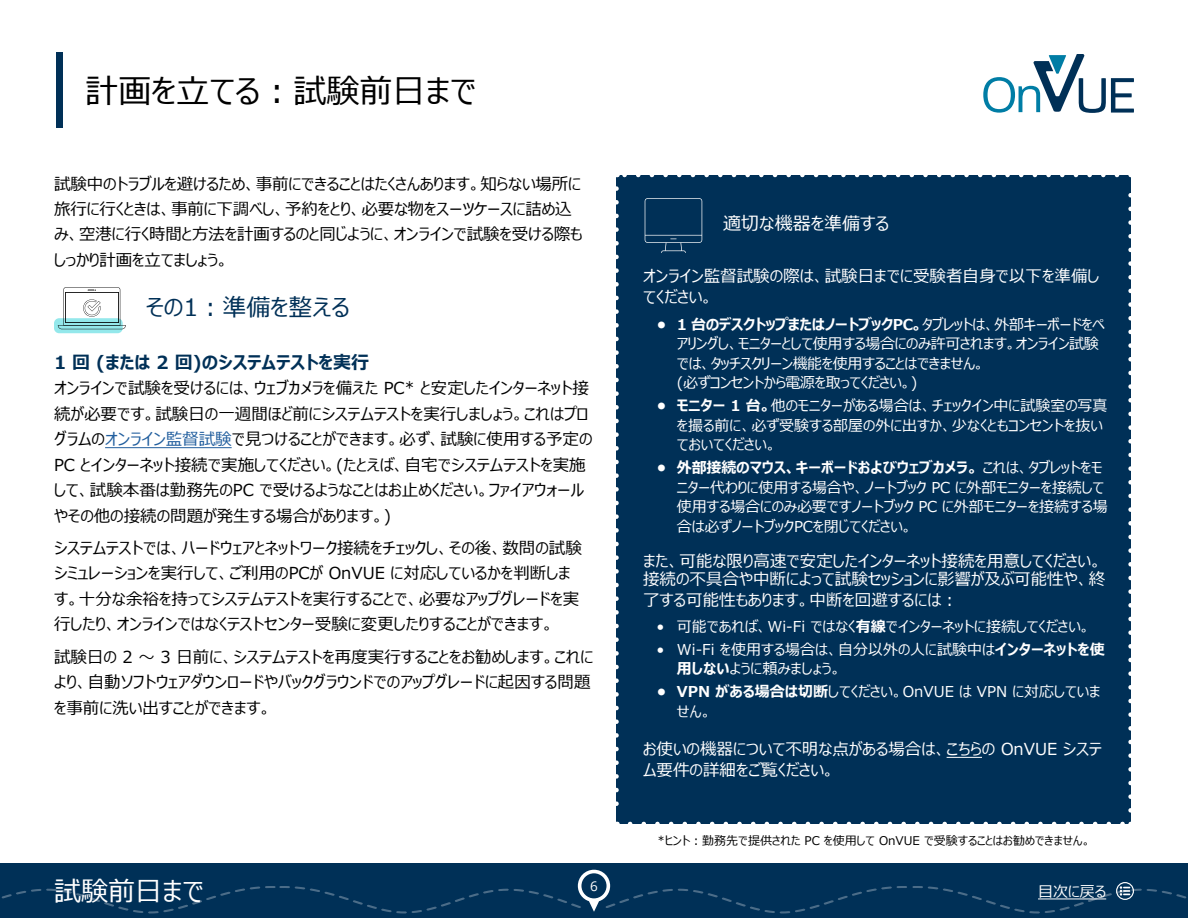
<style>
.page{position:relative;width:1188px;height:918px;background:#fff}
.page>*{position:absolute;margin:0;border:0;box-sizing:border-box;transform-origin:0 0}
.t1{font:33px "Meiryo UI";color:#000}
.t2{font:27px "Meiryo UI";color:#fff}
.t3{font:24px "Meiryo UI";color:#003057}
.t4{font:700 18px "Meiryo UI";color:#003057}
.t5{font:18px "Meiryo UI";color:#fff}
.t6{font:16.5px/25.5px "Meiryo UI";color:#000}
.t7{font:16.5px/21px "Meiryo UI";color:#fff}
.t8{font:15px/19.5px "Meiryo UI";letter-spacing:-.01em;color:#fff}
.t9{font:13.5px "Open Sans";color:#fff}
.t10{font:12px "Meiryo UI";color:#000}
.s1{color:#215e9e}
.s2{font-weight:700}
</style>
<div class="page">
<div style="left:0;top:864px;width:1188px;height:54px;background:#003057"></div>
<div style="left:617px;top:175px;width:514px;height:649px;background:#003057"></div>
<svg style="left:630px;top:822px;width:494px;height:2px"></svg>
<svg style="left:616px;top:189px;width:3px;height:635px"></svg>
<svg style="left:1128px;top:175px;width:3px;height:635px"></svg>
<svg style="left:617px;top:175px;width:500px;height:2px"></svg>
<div style="left:56px;top:52px;width:7px;height:76px;background:#003057"></div>
<svg style="left:983px;top:54px;width:151px;height:59px"></svg>
<hr style="left:105px;top:447px;width:127px;height:1px;background:#215e9e">
<hr style="left:947px;top:757px;width:35px;height:1px;background:#fff">
<svg style="left:54px;top:318px;width:69px;height:15px"></svg>
<svg style="left:58px;top:287px;width:68px;height:42px"></svg>
<svg style="left:645px;top:198px;width:57px;height:55px"></svg>
<svg style="left:1px;top:870px;width:1186px;height:43px"></svg>
<h1 class="t1" style="left:86px;top:68px;width:393px">計画を立てる：試験前日まで</h1>
<p class="t6" style="left:54px;top:172px;width:530px">試験中のトラブルを避けるため、事前にできることはたくさんあります。知らない場所に旅行に行くときは、事前に下調べし、予約をとり、必要な物をスーツケースに詰め込み、空港に行く時間と方法を計画するのと同じように、オンラインで試験を受ける際もしっかり計画を立てましょう。</p>
<h3 class="t3" style="left:146px;top:290px;width:205px">その1：準備を整える</h3>
<p class="t4" style="left:54px;top:350px;width:317px">1 回 (または 2 回)のシステムテストを実行</p>
<p class="t6" style="left:54px;top:376px;width:540px">オンラインで試験を受けるには、ウェブカメラを備えた PC* と安定したインターネット接続が必要です。試験日の一週間ほど前にシステムテストを実行しましょう。これはプログラムの<span class="s1">オンライン監督試験</span>で見つけることができます。必ず、試験に使用する予定のPC とインターネット接続で実施してください。(たとえば、自宅でシステムテストを実施して、試験本番は勤務先のPC で受けるようなことはお止めください。ファイアウォールやその他の接続の問題が発生する場合があります。)</p>
<p class="t6" style="left:54px;top:536px;width:529px">システムテストでは、ハードウェアとネットワーク接続をチェックし、その後、数問の試験シミュレーションを実行して、ご利用のPCが OnVUE に対応しているかを判断します。十分な余裕を持ってシステムテストを実行することで、必要なアップグレードを実行したり、オンラインではなくテストセンター受験に変更したりすることができます。</p>
<p class="t6" style="left:54px;top:645px;width:541px">試験日の 2 ～ 3 日前に、システムテストを再度実行することをお勧めします。これにより、自動ソフトウェアダウンロードやバックグラウンドでのアップグレードに起因する問題を事前に洗い出すことができます。</p>
<h2 class="t2" style="left:54px;top:873px;width:152px">試験前日まで</h2>
<p class="t9" style="left:590px;top:877px;width:9px">6</p>
<p class="t5" style="left:723px;top:211px;width:167px">適切な機器を準備する</p>
<p class="t7" style="left:643px;top:267px;width:458px">オンライン監督試験の際は、試験日までに受験者自身で以下を準備してください。</p>
<p class="t8" style="left:677px;top:315px;width:429px;text-indent:-20px"><span class="s2">• 1 台のデスクトップまたはノートブックPC。</span>タブレットは、外部キーボードをペアリングし、モニターとして使用する場合にのみ許可されます。オンライン試験では、タッチスクリーン機能を使用することはできません。<br>(必ずコンセントから電源を取ってください。)</p>
<p class="t8" style="left:677px;top:397px;width:432px;text-indent:-20px"><span class="s2">• モニター 1 台。</span>他のモニターがある場合は、チェックイン中に試験室の写真を撮る前に、必ず受験する部屋の外に出すか、少なくともコンセントを抜いておいてください。</p>
<p class="t8" style="left:677px;top:459px;width:432px;text-indent:-20px"><span class="s2">• 外部接続のマウス、キーボードおよびウェブカメラ。</span> これは、タブレットをモニター代わりに使用する場合や、ノートブック PC に外部モニターを接続して使用する場合にのみ必要ですノートブック PC に外部モニターを接続する場合は必ずノートブックPCを閉じてください。</p>
<p class="t7" style="left:643px;top:553px;width:464px;line-height:18px">また、可能な限り高速で安定したインターネット接続を用意してください。接続の不具合や中断によって試験セッションに影響が及ぶ可能性や、終</p>
<p class="t7" style="left:643px;top:590px;width:316px">了する可能性もあります。中断を回避するには：</p>
<p class="t8" style="left:657px;top:618px;width:435px">• 可能であれば、Wi-Fi ではなく<span class="s2">有線</span>でインターネットに接続してください。</p>
<p class="t8" style="left:677px;top:641px;width:429px;text-indent:-20px">• Wi-Fi を使用する場合は、自分以外の人に試験中は<span class="s2">インターネットを使用しない</span>ように頼みましょう。</p>
<p class="t8" style="left:677px;top:683px;width:425px;text-indent:-20px"><span class="s2">• VPN がある場合は切断</span>してください。OnVUE は VPN に対応していません。</p>
<p class="t7" style="left:643px;top:739px;width:460px">お使いの機器について不明な点がある場合は、こちらの OnVUE システム要件の詳細をご覧ください。</p>
<p class="t10" style="left:658px;top:833px;width:435px">*ヒント：勤務先で提供された PC を使用して OnVUE で受験することはお勧めできません。</p>
<p class="t8" style="left:1038px;top:882px;width:70px">目次に戻る</p>
</div>
